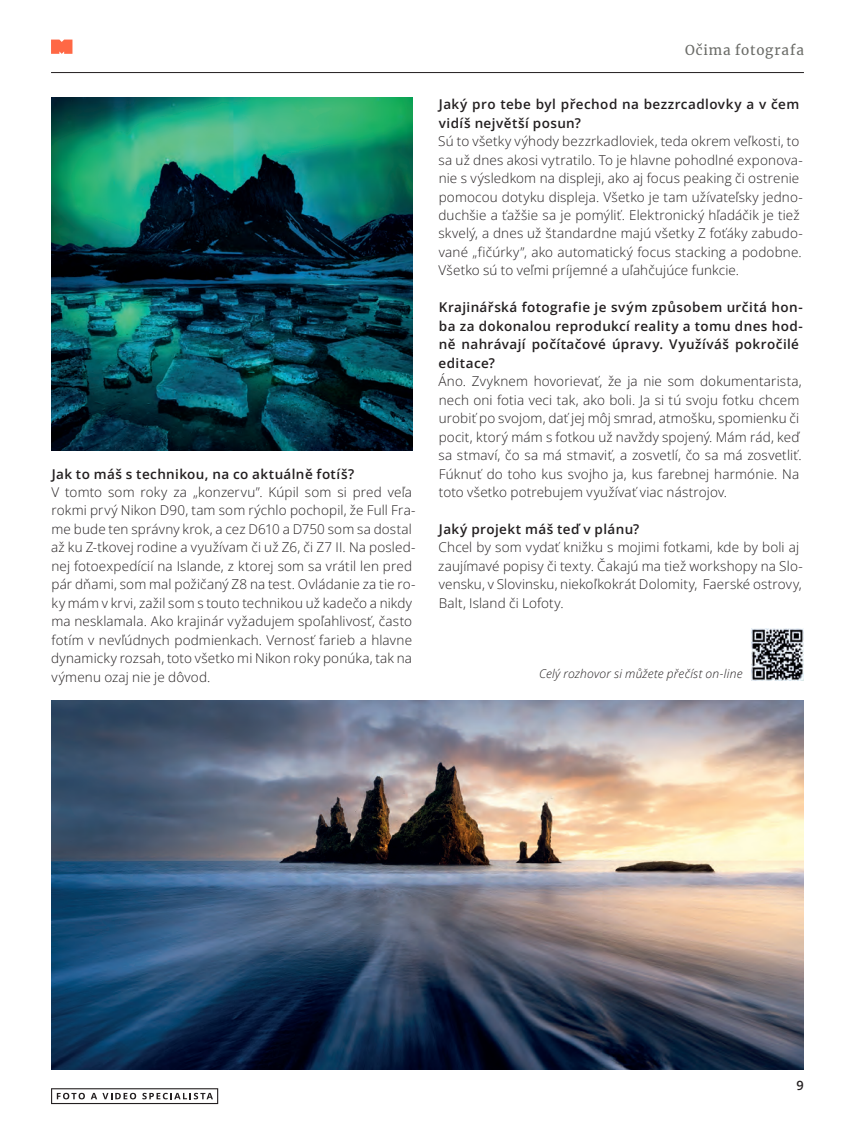
<style>
.page{position:relative;width:855px;height:1136px;background:#fff}
.page>*{position:absolute;margin:0;border:0;box-sizing:border-box;transform-origin:0 0}
.t1{font:300 13.5px/18.5px "Open Sans";letter-spacing:.015em;color:#231f20}
.t2{font:600 13.5px/18.5px "Open Sans";letter-spacing:.03em;color:#231f20}
.t3{font:13.5px "Merriweather";letter-spacing:.06em;color:#6a6b67}
.t4{font:600 12.75px "Open Sans";color:#231f20}
.t5{font:italic 300 12px "Open Sans";letter-spacing:.015em;color:#231f20}
</style>
<div class="page">
<svg style="left:51px;top:40px;width:21px;height:14px"></svg>
<hr style="left:51px;top:72px;width:753px;height:1px;background:#231f20">
<svg style="left:51px;top:1088px;width:167px;height:15px"></svg>
<img style="left:51px;top:700px;width:753px;height:369px">
<img style="left:51px;top:98px;width:361px;height:353px">
<img style="left:752px;top:628px;width:52px;height:52px">
<p class="t2" style="left:52px;top:464px;width:304px">Jak to máš s technikou, na co aktuálně fotíš?</p>
<p class="t1" style="left:51px;top:482px;width:366px">V tomto som roky za „konzervu”. Kúpil som si pred veľa rokmi prvý Nikon D90, tam som rýchlo pochopil, že Full Fra&shy;me bude ten správny krok, a cez D610 a D750 som sa dostal až ku Z-tkovej rodine a využívam či už Z6, či Z7 II. Na posled&shy;nej fotoexpedícií na Islande, z ktorej som sa vrátil len pred pár dňami, som mal požičaný Z8 na test. Ovládanie za tie ro&shy;ky mám v krvi, zažil som s touto technikou už kadečo a nikdy ma nesklamala. Ako krajinár vyžadujem spoľahlivosť, často fotím v nevľúdnych podmienkach. Vernosť farieb a hlavne dynamicky rozsah, toto všetko mi Nikon roky ponúka, tak na výmenu ozaj nie je dôvod.</p>
<p class="t3" style="left:685px;top:40px;width:120px">Očima fotografa</p>
<p class="t2" style="left:439px;top:95px;width:362px">Jaký pro tebe byl přechod na bezzrcadlovky a v čem vidíš největší posun?</p>
<p class="t1" style="left:438px;top:132px;width:366px">Sú to všetky výhody bezzrkadloviek, teda okrem veľkosti, to sa už dnes akosi vytratilo. To je hlavne pohodlné exponova&shy;nie s výsledkom na displeji, ako aj focus peaking či ostrenie pomocou dotyku displeja. Všetko je tam užívateľsky jedno&shy;duchšie a ťažšie sa je pomýliť. Elektronický hľadáčik je tiež skvelý, a dnes už štandardne majú všetky Z foťáky zabudo&shy;vané „fičúrky”, ako automatický focus stacking a podobne.<br>Všetko sú to veľmi príjemné a uľahčujúce funkcie.</p>
<p class="t2" style="left:438px;top:298px;width:366px">Krajinářská fotografie je svým způsobem určitá hon&shy;ba za dokonalou reprodukcí reality a tomu dnes hod&shy;ně nahrávají počítačové úpravy. Využíváš pokročilé editace?</p>
<p class="t1" style="left:438px;top:372px;width:365px">Áno. Zvyknem hovorievať, že ja nie som dokumentarista, nech oni fotia veci tak, ako boli. Ja si tú svoju fotku chcem urobiť po svojom, dať jej môj smrad, atmošku, spomienku či pocit, ktorý mám s fotkou už navždy spojený. Mám rád, keď sa stmaví, čo sa má stmaviť, a zosvetlí, čo sa má zosvetliť.<br>Fúknuť do toho kus svojho ja, kus farebnej harmónie. Na toto všetko potrebujem využívať viac nástrojov.</p>
<p class="t2" style="left:439px;top:519px;width:202px">Jaký projekt máš teď v plánu?</p>
<p class="t1" style="left:438px;top:538px;width:366px">Chcel by som vydať knižku s mojimi fotkami, kde by boli aj zaujímavé popisy či texty. Čakajú ma tiež workshopy na Slo&shy;vensku, v Slovinsku, niekoľkokrát Dolomity, Faerské ostrovy, Balt, Island či Lofoty.</p>
<p class="t5" style="left:539px;top:665px;width:205px">Celý rozhovor si můžete přečíst on-line</p>
<p class="t4" style="left:796px;top:1076px;width:9px">9</p>
</div>
